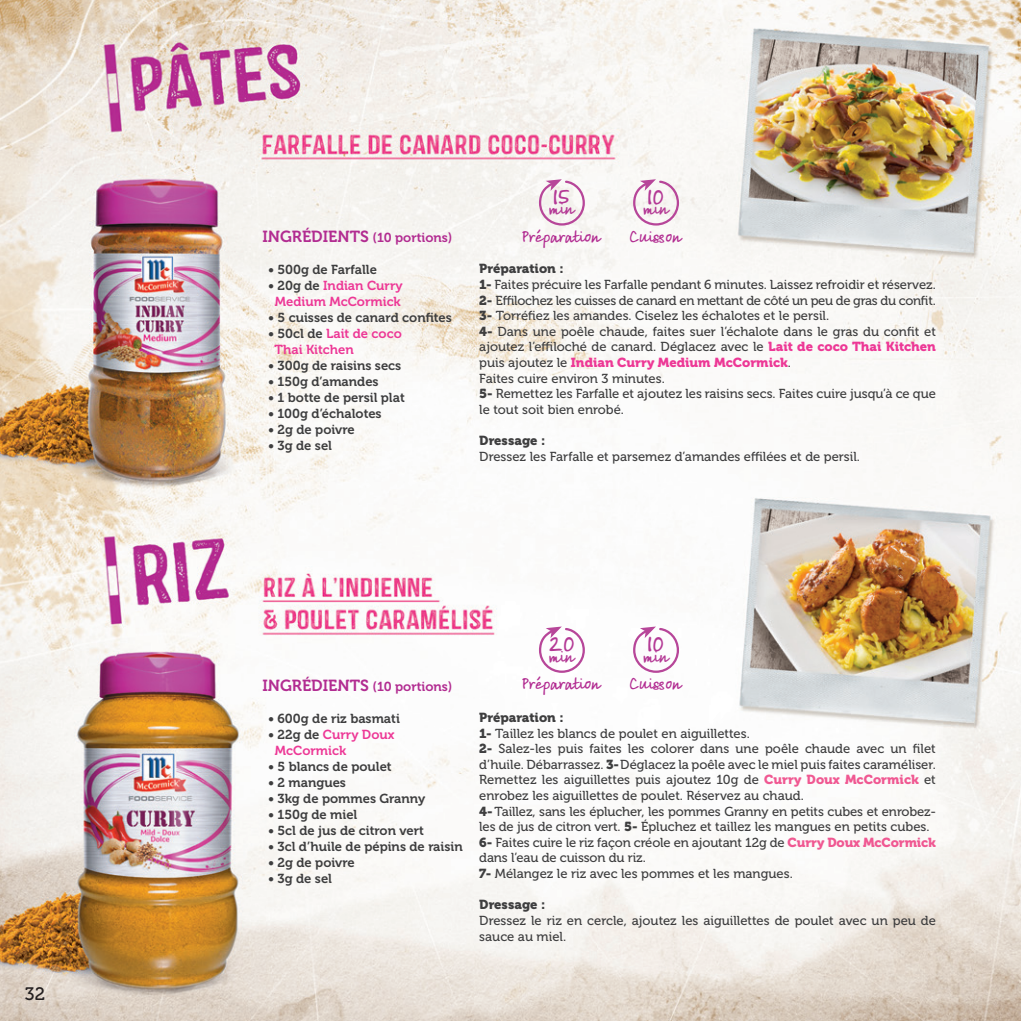
<style>
.page{position:relative;width:1021px;height:1021px;background:#fff}
.page>*{position:absolute;margin:0;border:0;box-sizing:border-box;transform-origin:0 0}
.t1{font:18px "Museo 500";color:#231f20}
.t2{font:700 17.4px "Claudias Hand Pro";color:#b43995}
.t3{font:700 16.8px "Claudias Hand Pro";color:#b22c91}
.t4{font:13px/15.6px "Museo 500";color:#3e3e3f}
.t5{font:13px "Museo 700";color:#3e3e3f}
.t6{font:13px/16px "Museo 700";color:#ed3896}
.t7{font:13px "Museo 700";color:#b22c91}
.t8{font:13px "Museo 900";color:#3e3e3f}
.t9{font:13px "Museo 900";color:#ed3896}
.s1{font-size:16px}
.s2{color:#3e3e3f}
.s3{font-family:"Museo 900"}
.s4{font-family:"Museo 900";color:#ed3896}
.s5{font-family:"Museo 500";color:#3e3e3f}
.s6{font-family:"Museo 900";color:#f05892}
</style>
<div class="page">
<img style="left:0;top:0;width:1020px;height:1020px">
<svg style="left:538px;top:626px;width:48px;height:48px"></svg>
<svg style="left:632px;top:626px;width:48px;height:48px"></svg>
<svg style="left:538px;top:179px;width:48px;height:48px"></svg>
<svg style="left:632px;top:179px;width:48px;height:48px"></svg>
<h1 class="t1" style="left:25px;top:983px;width:22px">32</h1>
<p class="t7" style="left:262px;top:230px;width:192px"><span class="s1">INGRÉDIENTS</span> (10 portions)</p>
<p class="t5" style="left:268px;top:262px;width:110px">• 500g de Farfalle</p>
<p class="t6" style="left:268px;top:278px;width:136px;text-align:center"><span class="s2">• 20g de</span> Indian Curry<br>Medium McCormick</p>
<p class="t5" style="left:268px;top:310px;width:185px">• 5 cuisses de canard confites</p>
<p class="t6" style="left:275px;top:326px;width:129px;text-indent:-7px"><span class="s2">• 50cl de</span> Lait de coco<br>Thai Kitchen</p>
<p class="t5" style="left:268px;top:358px;width:135px">• 300g de raisins secs</p>
<p class="t5" style="left:268px;top:374px;width:112px">• 150g d’amandes</p>
<p class="t5" style="left:268px;top:390px;width:138px">• 1 botte de persil plat</p>
<p class="t5" style="left:268px;top:406px;width:115px">• 100g d’échalotes</p>
<p class="t5" style="left:268px;top:422px;width:88px">• 2g de poivre</p>
<p class="t5" style="left:268px;top:438px;width:66px">• 3g de sel</p>
<h2 class="t2" style="left:548px;top:198px;width:27px"><sup>15</sup>min</h2>
<p class="t3" style="left:522px;top:226px;width:79px">Préparation</p>
<h2 class="t2" style="left:642px;top:198px;width:27px"><sup>10</sup>min</h2>
<p class="t3" style="left:629px;top:226px;width:53px">Cuisson</p>
<p class="t8" style="left:479px;top:261px;width:86px">Préparation :</p>
<p class="t4" style="left:479px;top:277px;width:458px"><span class="s3">1-</span> Faites précuire les Farfalle pendant 6 minutes. Laissez refroidir et réservez.<br><span class="s3">2-</span> Effilochez les cuisses de canard en mettant de côté un peu de gras du confit.<br><span class="s3">3-</span> Torréfiez les amandes. Ciselez les échalotes et le persil.<br><span class="s3">4-</span> Dans une poêle chaude, faites suer l’échalote dans le gras du confit et ajoutez l’effiloché de canard. Déglacez avec le <span class="s4">Lait de coco Thai Kitchen</span></p>
<p class="t9" style="left:479px;top:355px;width:313px"><span class="s5">puis ajoutez le</span> Indian Curry Medium McCormick<span class="s5">.</span></p>
<p class="t4" style="left:479px;top:370px;width:458px">Faites cuire environ 3 minutes.<br><span class="s3">5-</span> Remettez les Farfalle et ajoutez les raisins secs. Faites cuire jusqu’à ce que le tout soit bien enrobé.</p>
<p class="t8" style="left:479px;top:433px;width:67px">Dressage :</p>
<p class="t4" style="left:479px;top:448px;width:382px">Dressez les Farfalle et parsemez d’amandes effilées et de persil.</p>
<p class="t7" style="left:262px;top:679px;width:192px"><span class="s1">INGRÉDIENTS</span> (10 portions)</p>
<p class="t5" style="left:268px;top:711px;width:133px">• 600g de riz basmati</p>
<p class="t6" style="left:275px;top:726px;width:121px;text-indent:-7px"><span class="s2">• 22g de</span> Curry Doux<br>McCormick</p>
<p class="t5" style="left:268px;top:759px;width:125px">• 5 blancs de poulet</p>
<p class="t5" style="left:268px;top:775px;width:80px">• 2 mangues</p>
<p class="t5" style="left:268px;top:791px;width:159px">• 3kg de pommes Granny</p>
<p class="t5" style="left:268px;top:807px;width:91px">• 150g de miel</p>
<p class="t5" style="left:268px;top:823px;width:157px">• 5cl de jus de citron vert</p>
<p class="t5" style="left:268px;top:839px;width:196px">• 3cl d’huile de pépins de raisin</p>
<p class="t5" style="left:268px;top:855px;width:88px">• 2g de poivre</p>
<p class="t5" style="left:268px;top:871px;width:66px">• 3g de sel</p>
<h2 class="t2" style="left:548px;top:645px;width:28px"><sup>20</sup>min</h2>
<p class="t3" style="left:522px;top:673px;width:79px">Préparation</p>
<h2 class="t2" style="left:642px;top:645px;width:27px"><sup>10</sup>min</h2>
<p class="t3" style="left:629px;top:673px;width:53px">Cuisson</p>
<p class="t8" style="left:479px;top:710px;width:86px">Préparation :</p>
<p class="t4" style="left:479px;top:725px;width:458px"><span class="s3">1-</span> Taillez les blancs de poulet en aiguillettes.<br><span class="s3">2-</span> Salez-les puis faites les colorer dans une poêle chaude avec un filet d’huile. Débarrassez. <span class="s3">3-</span> Déglacez la poêle avec le miel puis faites caraméliser.<br>Remettez les aiguillettes puis ajoutez 10g de <span class="s6">Curry Doux McCormick</span> et enrobez les aiguillettes de poulet. Réservez au chaud.<br><span class="s3">4-</span> Taillez, sans les éplucher, les pommes Granny en petits cubes et enrobez&shy;les de jus de citron vert. <span class="s3">5-</span> Épluchez et taillez les mangues en petits cubes.<br><span class="s3">6-</span> Faites cuire le riz façon créole en ajoutant 12g de <span class="s6">Curry Doux McCormick </span>dans l’eau de cuisson du riz.<br><span class="s3">7-</span> Mélangez le riz avec les pommes et les mangues.</p>
<p class="t8" style="left:479px;top:897px;width:67px">Dressage :</p>
<p class="t4" style="left:479px;top:912px;width:458px">Dressez le riz en cercle, ajoutez les aiguillettes de poulet avec un peu de sauce au miel.</p>
</div>
